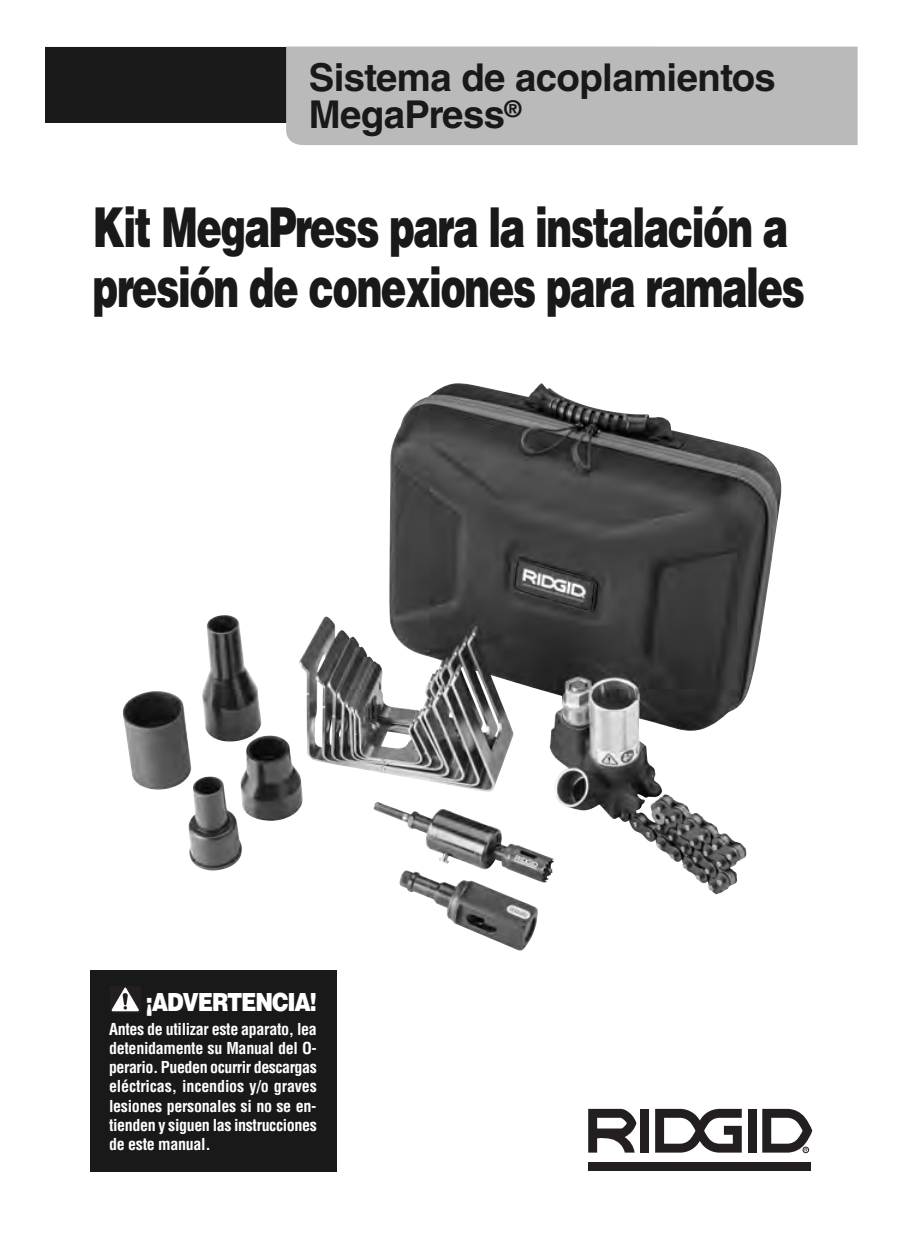
<style>
.page{position:relative;width:900px;height:1260px;background:#fff}
.page>*{position:absolute;margin:0;border:0;box-sizing:border-box;transform-origin:0 0}
.t1{font:900 55px/60px "Helvetica LT Std";letter-spacing:-.04em;color:#191919;scale:.7 1}
.t2{font:700 38.25px/36.8px "Helvetica LT Std";letter-spacing:-.015em;color:#191919}
.t3{font:900 25px "Helvetica LT Std";letter-spacing:-.055em;color:#fff;scale:.85 1}
.t4{font:700 condensed 16px/19.2px "Helvetica LT Std";letter-spacing:-.025em;color:#fff;text-align:justify}
</style>
<div class="page">
<div style="left:45px;top:47px;width:249px;height:75px;background:#191919"></div>
<div style="left:286px;top:47px;width:572px;height:98px;background:#bababa"></div>
<div style="left:588px;top:1162px;width:223px;height:8px;background:#231f20"></div>
<div style="left:640px;top:1109px;width:9px;height:44px;background:#231f20"></div>
<div style="left:748px;top:1109px;width:8px;height:44px;background:#231f20"></div>
<svg style="left:588px;top:1109px;width:48px;height:44px"></svg>
<svg style="left:655px;top:1109px;width:87px;height:44px"></svg>
<svg style="left:762px;top:1109px;width:50px;height:44px"></svg>
<div style="left:91px;top:970px;width:246px;height:202px;background:#191919"></div>
<div style="left:111px;top:986px;width:30px;height:26px;background:#231f20"></div>
<svg style="left:111px;top:988px;width:28px;height:23px"></svg>
<svg style="left:122px;top:388px;width:660px;height:563px"></svg>
<img style="left:123px;top:383px;width:423px;height:488px">
<h2 class="t2" style="left:309px;top:63px;width:469px">Sistema de acoplamientos<br>MegaPress<sup>®</sup></h2>
<h1 class="t1" style="left:93px;top:202px;width:1019px">Kit MegaPress para la instalación a presión de conexiones para ramales</h1>
<h3 class="t3" style="left:146px;top:993px;width:203px">¡ADVERTENCIA!</h3>
<p class="t4" style="left:109px;top:1020px;width:209px">Antes de utilizar este aparato, lea detenidamente su Manual del O&shy;perario. Pueden ocurrir descargas eléctricas, incendios y/o graves lesiones personales si no se en&shy;tienden y siguen las instrucciones de este manual.</p>
</div>
